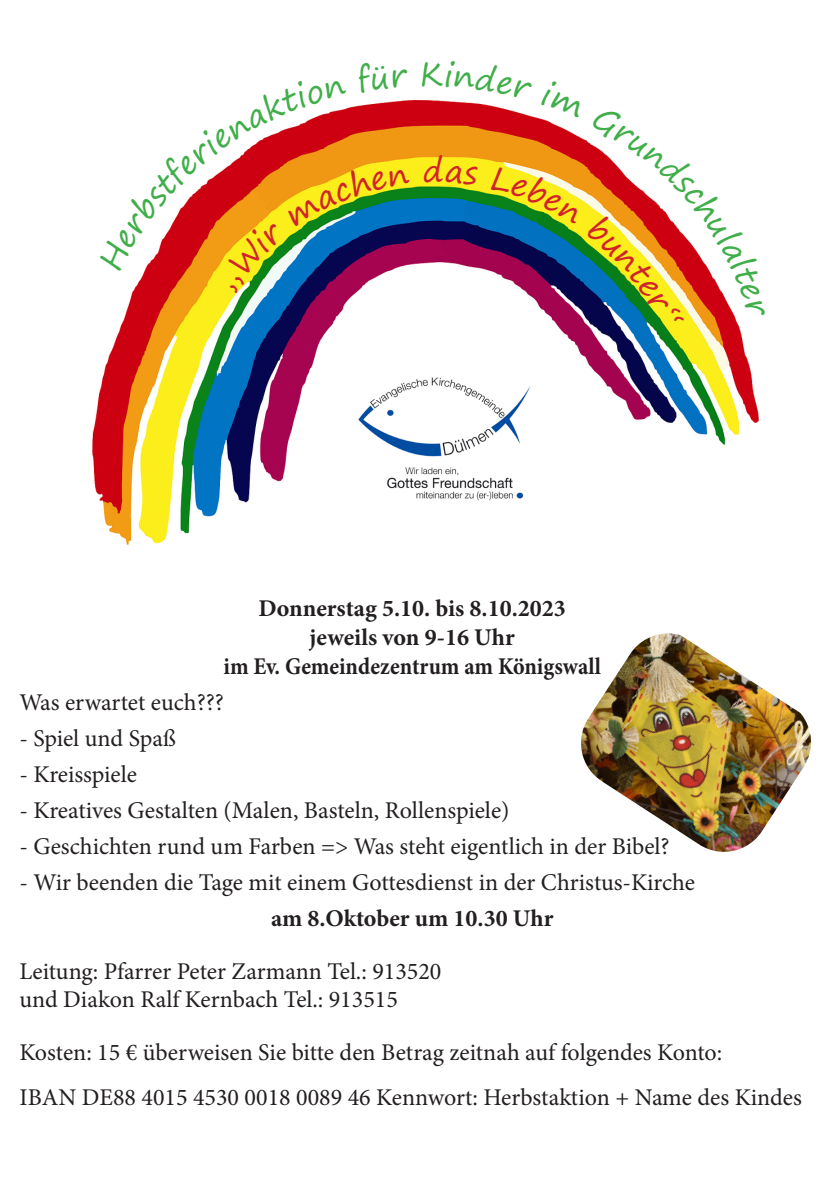
<style>
.page{position:relative;width:834px;height:1197px;background:#fff}
.page>*{position:absolute;margin:0;border:0;box-sizing:border-box;transform-origin:0 0}
.t1{font:32px "Segoe Print";color:#d1232a}
.t2{font:24px "Minion Pro";color:#231f20}
.t3{font:700 24px "Minion Pro";color:#231f20}
.t4{font:700 24px "Minion Pro";color:#231f20;scale:.92 1}
</style>
<div class="page">
<img style="left:92px;top:100px;width:667px;height:445px">
<img style="left:352px;top:373px;width:182px;height:130px">
<img style="left:581px;top:633px;width:231px;height:219px">
<svg style="left:98px;top:100px;width:311px;height:193px"></svg>
<svg style="left:422px;top:100px;width:337px;height:224px"></svg>
<p class="t1" style="left:423px;top:142px;width:23px">d</p>
<p class="t3" style="left:258px;top:591px;width:309px">Donnerstag 5.10. bis 8.10.2023</p>
<p class="t3" style="left:309px;top:620px;width:206px">jeweils von 9-16 Uhr</p>
<p class="t4" style="left:223px;top:649px;width:411px">im Ev. Gemeindezentrum am Königswall</p>
<p class="t2" style="left:19px;top:685px;width:206px">Was erwartet euch???</p>
<p class="t2" style="left:19px;top:721px;width:158px">- Spiel und Spaß</p>
<p class="t2" style="left:19px;top:757px;width:119px">- Kreisspiele</p>
<p class="t2" style="left:19px;top:793px;width:491px">- Kreatives Gestalten (Malen, Basteln, Rollenspiele)</p>
<p class="t2" style="left:19px;top:829px;width:651px">- Geschichten rund um Farben =&gt; Was steht eigentlich in der Bibel?</p>
<p class="t2" style="left:19px;top:865px;width:677px">- Wir beenden die Tage mit einem Gottesdienst in der Christus-Kirche</p>
<p class="t3" style="left:271px;top:901px;width:284px">am 8.Oktober um 10.30 Uhr</p>
<p class="t2" style="left:19px;top:954px;width:423px">Leitung: Pfarrer Peter Zarmann Tel.: 913520</p>
<p class="t2" style="left:19px;top:983px;width:380px">und Diakon Ralf Kernbach Tel.: 913515</p>
<p class="t2" style="left:19px;top:1036px;width:704px">Kosten: 15 € überweisen Sie bitte den Betrag zeitnah auf folgendes Konto:</p>
<p class="t2" style="left:19px;top:1081px;width:783px">IBAN DE88 4015 4530 0018 0089 46 Kennwort: Herbstaktion + Name des Kindes</p>
</div>
